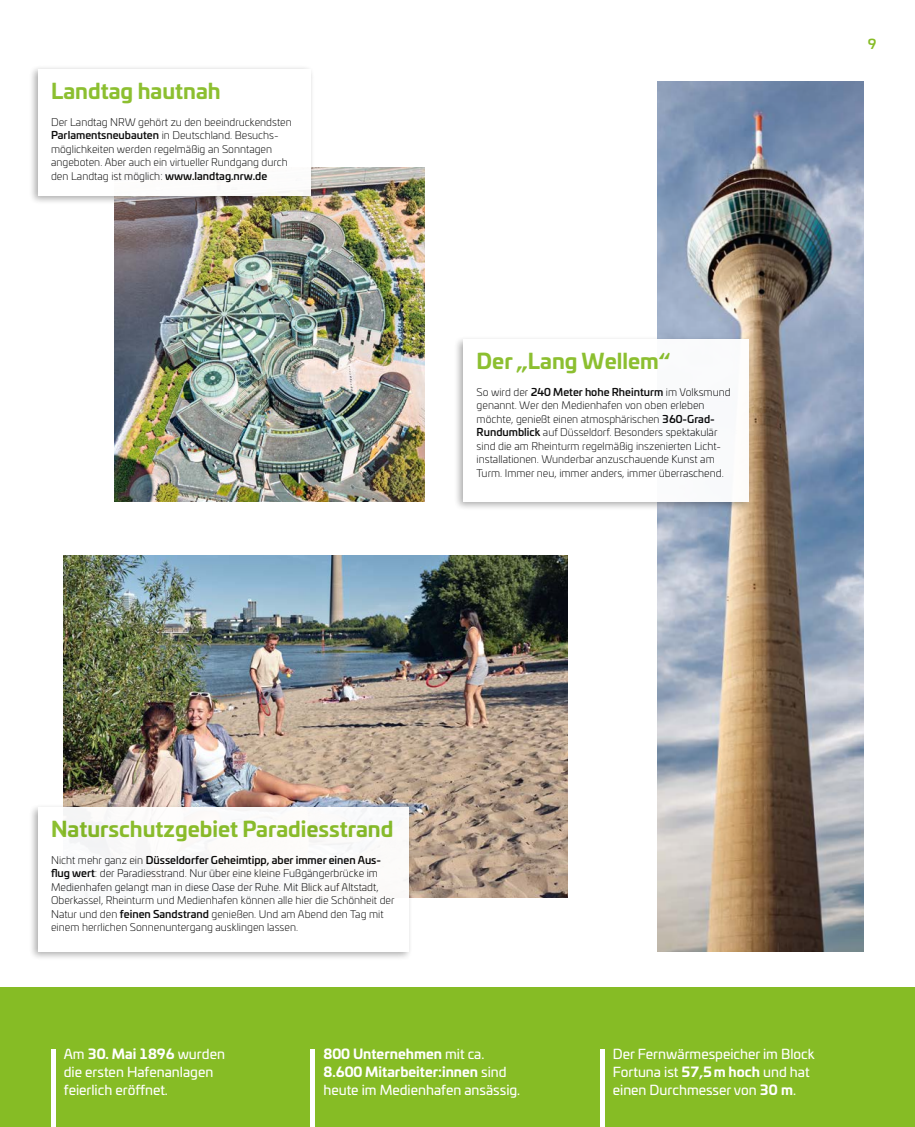
<style>
.page{position:relative;width:915px;height:1127px;background:#fff}
.page>*{position:absolute;margin:0;border:0;box-sizing:border-box;transform-origin:0 0}
.t1{font:700 21px "Univiafor SWD";color:#86bc25}
.t2{font:13.5px/18px "Univiafor SWD";color:#fff}
.t3{font:500 13.5px "Univiafor SWD";color:#86bc25}
.t4{font:300 10.5px/13.5px "Univiafor SWD";color:#000}
.s1{font-weight:500}
.s2{font-weight:700}
</style>
<div class="page">
<img style="left:657px;top:82px;width:206px;height:869px">
<img style="left:115px;top:168px;width:309px;height:333px">
<div style="left:28px;top:65px;width:287px;height:140px;background:#000;opacity:.35"></div>
<div style="left:38px;top:69px;width:272px;height:126px;background:#fff"></div>
<div style="left:453px;top:335px;width:299px;height:176px;background:#000;opacity:.35"></div>
<div style="left:463px;top:339px;width:285px;height:162px;background:#fff"></div>
<img style="left:64px;top:555px;width:503px;height:342px">
<div style="left:28px;top:803px;width:384px;height:158px;background:#000;opacity:.35"></div>
<div style="left:38px;top:807px;width:370px;height:144px;background:#fff"></div>
<div style="left:0;top:987px;width:914px;height:140px;background:#86bc25"></div>
<div style="left:310px;top:1050px;width:5px;height:77px;background:#fff"></div>
<hr style="left:600px;top:1050px;width:4px;height:77px;background:#fff">
<hr style="left:51px;top:1050px;width:4px;height:77px;background:#fff">
<h1 class="t1" style="left:51px;top:74px;width:171px">Landtag hautnah</h1>
<p class="t4" style="left:51px;top:115px;width:242px">Der Landtag NRW gehört zu den beeindruckendsten <span class="s1">Parlamentsneubauten</span> in Deutschland. Besuchs&shy;möglichkeiten werden regelmäßig an Sonntagen angeboten. Aber auch ein virtueller Rundgang durch den Landtag ist möglich: <span class="s1">www.landtag.nrw.de</span></p>
<h1 class="t1" style="left:476px;top:344px;width:195px">Der „Lang Wellem“</h1>
<p class="t4" style="left:476px;top:385px;width:255px">So wird der <span class="s1">240 Meter hohe Rheinturm</span> im Volksmund genannt. Wer den Medienhafen von oben erleben möchte, genießt einen atmosphärischen <span class="s1">360-Grad-Rundumblick</span> auf Düsseldorf. Besonders spektakulär sind die am Rheinturm regelmäßig inszenierten Licht&shy;installationen. Wunderbar anzuschauende Kunst am Turm. Immer neu, immer anders, immer überraschend.</p>
<p class="t3" style="left:867px;top:34px;width:10px">9</p>
<h1 class="t1" style="left:51px;top:812px;width:344px">Naturschutzgebiet Paradiesstrand</h1>
<p class="t4" style="left:51px;top:853px;width:345px">Nicht mehr ganz ein <span class="s1">Düsseldorfer Geheimtipp, aber immer einen Aus&shy;flug wert</span>: der Paradiesstrand. Nur über eine kleine Fußgängerbrücke im Medienhafen gelangt man in diese Oase der Ruhe. Mit Blick auf Altstadt, Oberkassel, Rheinturm und Medienhafen können alle hier die Schönheit der Natur und den <span class="s1">feinen Sandstrand</span> genießen. Und am Abend den Tag mit einem herrlichen Sonnenuntergang ausklingen lassen.</p>
<p class="t2" style="left:64px;top:1044px;width:163px">Am <span class="s2">30. Mai 1896</span> wurden die ersten Hafenanlagen feierlich eröffnet.</p>
<p class="t2" style="left:323px;top:1044px;width:198px"><span class="s2">800 Unternehmen</span> mit ca.<br><span class="s2">8.600 Mitarbeiter:innen</span> sind heute im Medienhafen ansässig.</p>
<p class="t2" style="left:612px;top:1044px;width:203px">Der Fernwärmespeicher im Block<br>Fortuna ist <span class="s2">57,5m hoch</span> und hat einen Durchmesser von <span class="s2">30 m</span>.</p>
</div>
